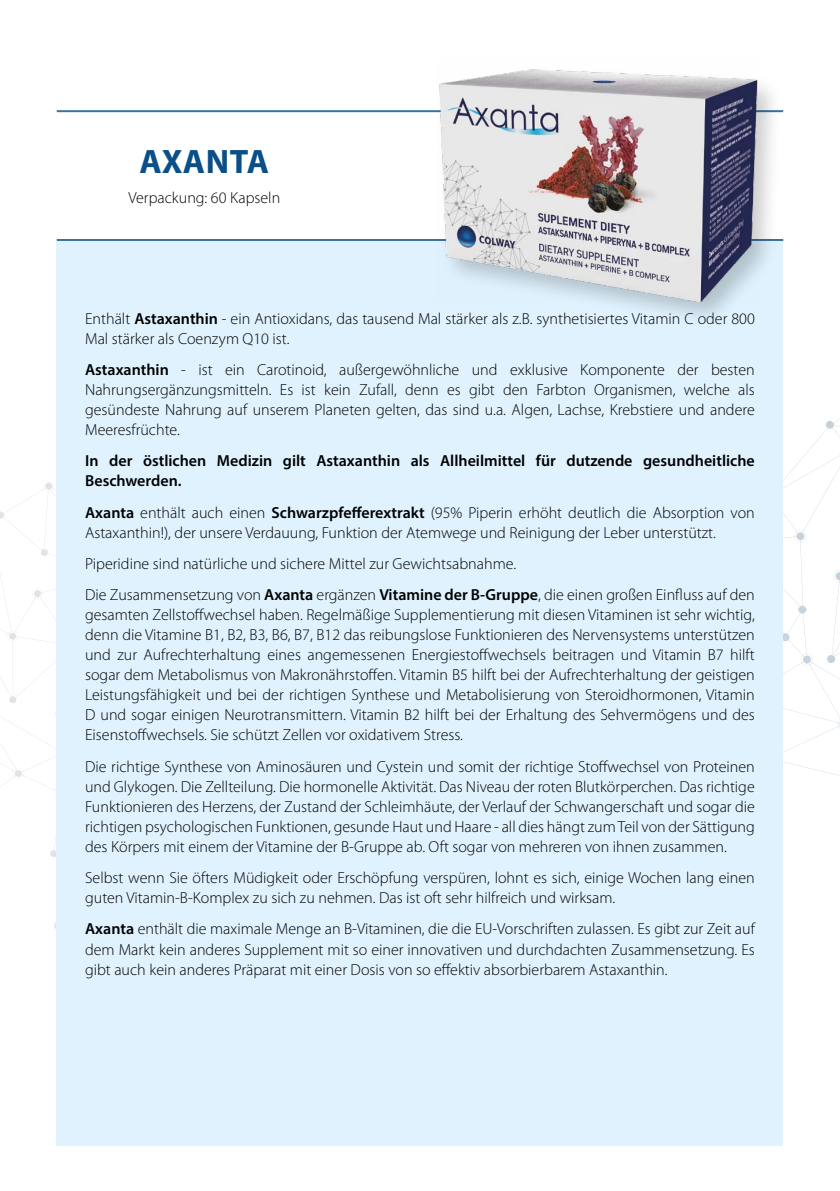
<style>
.page{position:relative;width:840px;height:1191px;background:#fff}
.page>*{position:absolute;margin:0;border:0;box-sizing:border-box;transform-origin:0 0}
.t1{font:700 34px "Myriad Pro";letter-spacing:.005em;color:#0b4f88}
.t2{font:300 16px/20px "Myriad Pro";color:#000}
.t3{font:600 16px/20px "Myriad Pro";color:#000}
.s1{font-weight:600}
</style>
<div class="page">
<svg style="left:0;top:421px;width:832px;height:278px"></svg>
<div style="left:57px;top:241px;width:725px;height:904px;background:#dff2fd"></div>
<hr style="left:57px;top:110px;width:725px;height:2px;background:#0b4f88">
<hr style="left:57px;top:239px;width:725px;height:2px;background:#0b4f88">
<div style="left:433px;top:64px;width:350px;height:264px;background:#000;opacity:.2"></div>
<img style="left:436px;top:64px;width:322px;height:238px">
<h1 class="t1" style="left:139px;top:140px;width:131px">AXANTA</h1>
<p class="t2" style="left:128px;top:188px;width:153px">Verpackung: 60 Kapseln</p>
<p class="t2" style="left:85px;top:308px;width:671px">Enthält <span class="s1">Astaxanthin</span> - ein Antioxidans, das tausend Mal stärker als z.B. synthetisiertes Vitamin C oder 800<br>Mal stärker als Coenzym Q10 ist.</p>
<p class="t2" style="left:85px;top:359px;width:671px;text-align:justify"><span class="s1">Astaxanthin</span> - ist ein Carotinoid, außergewöhnliche und exklusive Komponente der besten Nahrungsergänzungsmitteln. Es ist kein Zufall, denn es gibt den Farbton Organismen, welche als gesündeste Nahrung auf unserem Planeten gelten, das sind u.a. Algen, Lachse, Krebstiere und andere Meeresfrüchte.</p>
<p class="t3" style="left:85px;top:450px;width:670px">In der östlichen Medizin gilt Astaxanthin als Allheilmittel für dutzende gesundheitliche<br>Beschwerden.</p>
<p class="t2" style="left:85px;top:502px;width:670px"><span class="s1">Axanta</span> enthält auch einen <span class="s1">Schwarzpfefferextrakt</span> (95% Piperin erhöht deutlich die Absorption von<br>Astaxanthin!), der unsere Verdauung, Funktion der Atemwege und Reinigung der Leber unterstützt.</p>
<p class="t2" style="left:85px;top:548px;width:671px;line-height:31.4px">Piperidine sind natürliche und sichere Mittel zur Gewichtsabnahme.<br>Die Zusammensetzung von <span class="s1">Axanta</span> ergänzen <span class="s1">Vitamine der B-Gruppe</span>, die einen großen Einfluss auf den</p>
<p class="t2" style="left:85px;top:605px;width:671px;text-align:justify">gesamten Zellstoffwechsel haben. Regelmäßige Supplementierung mit diesen Vitaminen ist sehr wichtig, denn die Vitamine B1, B2, B3, B6, B7, B12 das reibungslose Funktionieren des Nervensystems unterstützen und zur Aufrechterhaltung eines angemessenen Energiestoffwechsels beitragen und Vitamin B7 hilft sogar dem Metabolismus von Makronährstoffen. Vitamin B5 hilft bei der Aufrechterhaltung der geistigen Leistungsfähigkeit und bei der richtigen Synthese und Metabolisierung von Steroidhormonen, Vitamin D und sogar einigen Neurotransmittern. Vitamin B2 hilft bei der Erhaltung des Sehvermögens und des Eisenstoffwechsels. Sie schützt Zellen vor oxidativem Stress.</p>
<p class="t2" style="left:85px;top:756px;width:671px;text-align:justify">Die richtige Synthese von Aminosäuren und Cystein und somit der richtige Stoffwechsel von Proteinen und Glykogen. Die Zellteilung. Die hormonelle Aktivität. Das Niveau der roten Blutkörperchen. Das richtige Funktionieren des Herzens, der Zustand der Schleimhäute, der Verlauf der Schwangerschaft und sogar die richtigen psychologischen Funktionen, gesunde Haut und Haare - all dies hängt zum Teil von der Sättigung des Körpers mit einem der Vitamine der B-Gruppe ab. Oft sogar von mehreren von ihnen zusammen.</p>
<p class="t2" style="left:85px;top:867px;width:670px">Selbst wenn Sie öfters Müdigkeit oder Erschöpfung verspüren, lohnt es sich, einige Wochen lang einen guten Vitamin-B-Komplex zu sich zu nehmen. Das ist oft sehr hilfreich und wirksam.</p>
<p class="t2" style="left:85px;top:919px;width:671px;text-align:justify"><span class="s1">Axanta</span> enthält die maximale Menge an B-Vitaminen, die die EU-Vorschriften zulassen. Es gibt zur Zeit auf dem Markt kein anderes Supplement mit so einer innovativen und durchdachten Zusammensetzung. Es gibt auch kein anderes Präparat mit einer Dosis von so effektiv absorbierbarem Astaxanthin.</p>
</div>
